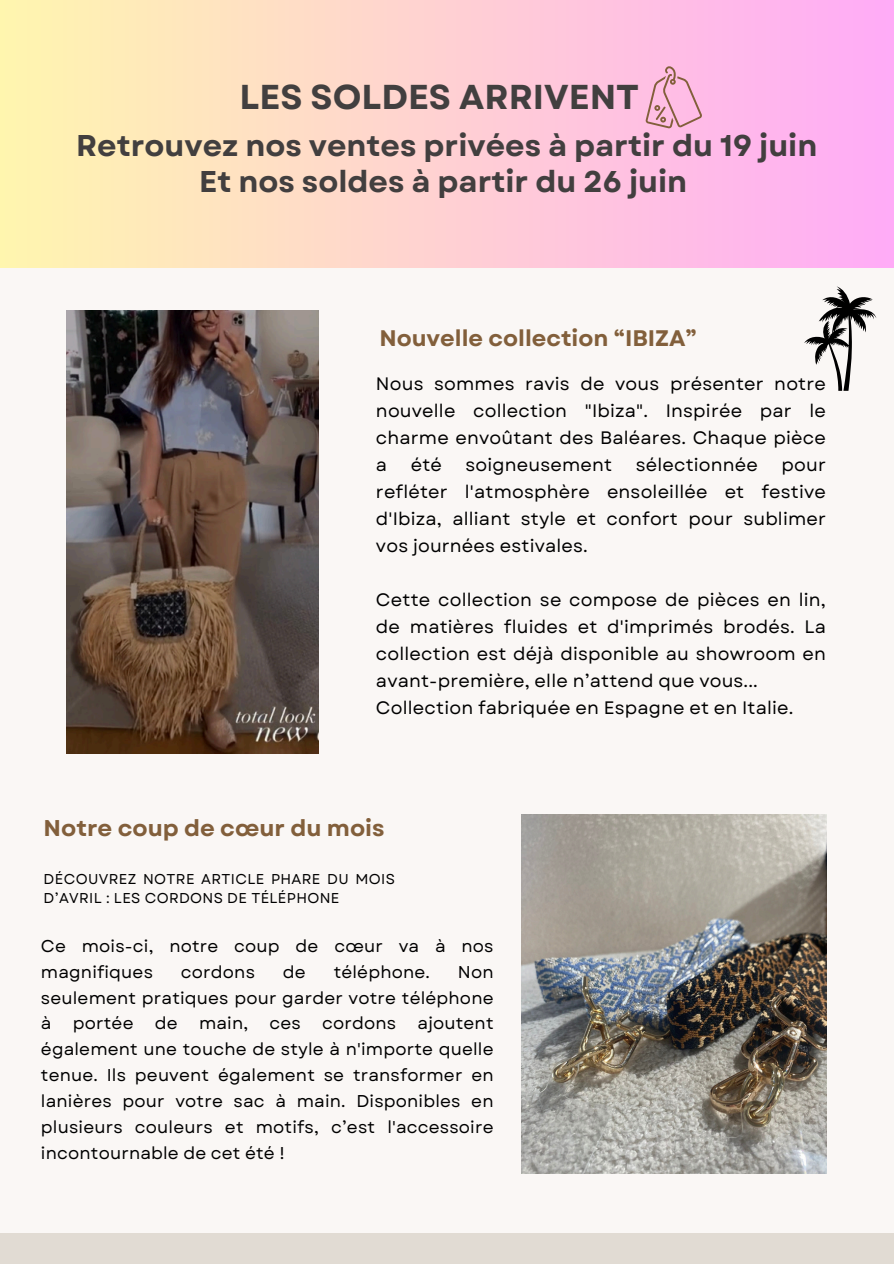
<style>
.page{position:relative;width:894px;height:1264px;background:#fff}
.page>*{position:absolute;margin:0;border:0;box-sizing:border-box;transform-origin:0 0}
.t1{font:700 34.5px "Garet";color:#423f3f}
.t2{font:700 30px/36px "Garet";color:#423f3f;text-align:center}
.t3{font:700 22.8px "Garet";color:#825f3b}
.t4{font:700 22.5px "Garet";color:#825f3b}
.t5{font:18px/27px "Garet";letter-spacing:.01em;color:#000;text-align:justify}
.t6{font:17.1px/25.8px "Garet";letter-spacing:.01em;color:#000}
.t7{font:14.25px/19.2px "Garet";letter-spacing:.025em;color:#000}
</style>
<div class="page">
<div style="left:0;top:0;width:893px;height:1263px;background:#faf7f5"></div>
<div style="left:0;top:0;width:893px;height:267px;background:linear-gradient(to right,#fff6ae,#ffabf7)"></div>
<div style="left:0;top:1232px;width:893px;height:31px;background:#e1dbd3"></div>
<img style="left:521px;top:814px;width:305px;height:359px">
<img style="left:67px;top:311px;width:252px;height:442px">
<svg style="left:804px;top:286px;width:72px;height:105px"></svg>
<svg style="left:645px;top:65px;width:57px;height:64px;background:#ebaecb"></svg>
<h1 class="t1" style="left:239px;top:75px;width:401px">LES SOLDES ARRIVENT</h1>
<h2 class="t2" style="left:76px;top:128px;width:742px">Retrouvez nos ventes privées à partir du 19 juin<br>Et nos soldes à partir du 26 juin</h2>
<p class="t4" style="left:379px;top:324px;width:319px">Nouvelle collection “IBIZA”</p>
<p class="t5" style="left:376px;top:371px;width:451px">Nous sommes ravis de vous présenter notre nouvelle collection "Ibiza". Inspirée par le charme envoûtant des Baléares. Chaque pièce a</p>
<p class="t5" style="left:410px;top:452px;width:33px">été</p>
<p class="t5" style="left:465px;top:452px;width:148px">soigneusement</p>
<p class="t5" style="left:635px;top:452px;width:124px">sélectionnée</p>
<p class="t5" style="left:376px;top:452px;width:451px;text-indent:405px">pour refléter l'atmosphère ensoleillée et festive d'Ibiza, alliant style et confort pour sublimer vos journées estivales.</p>
<p class="t5" style="left:376px;top:587px;width:451px;text-align:left">Cette collection se compose de pièces en lin, de matières fluides et d'imprimés brodés. La collection est déjà disponible au showroom en avant-première, elle n’attend que vous...<br>Collection fabriquée en Espagne et en Italie.</p>
<p class="t3" style="left:44px;top:813px;width:342px">Notre coup de cœur du mois</p>
<p class="t7" style="left:44px;top:870px;width:353px">DÉCOUVREZ NOTRE ARTICLE PHARE DU MOIS<br>D’AVRIL : LES CORDONS DE TÉLÉPHONE</p>
<p class="t6" style="left:41px;top:933px;width:454px">Ce mois-ci, notre coup de cœur va à nos magnifiques</p>
<p class="t6" style="left:181px;top:959px;width:76px">cordons</p>
<p class="t6" style="left:283px;top:959px;width:24px">de</p>
<p class="t6" style="left:333px;top:959px;width:98px">téléphone.</p>
<p class="t6" style="left:41px;top:959px;width:454px;text-align:justify;text-indent:417px">Non seulement pratiques pour garder votre téléphone à portée de main, ces cordons ajoutent également une touche de style à n'importe quelle tenue. Ils peuvent également se transformer en lanières pour votre sac à main. Disponibles en plusieurs couleurs et motifs, c’est l'accessoire incontournable de cet été !</p>
</div>
